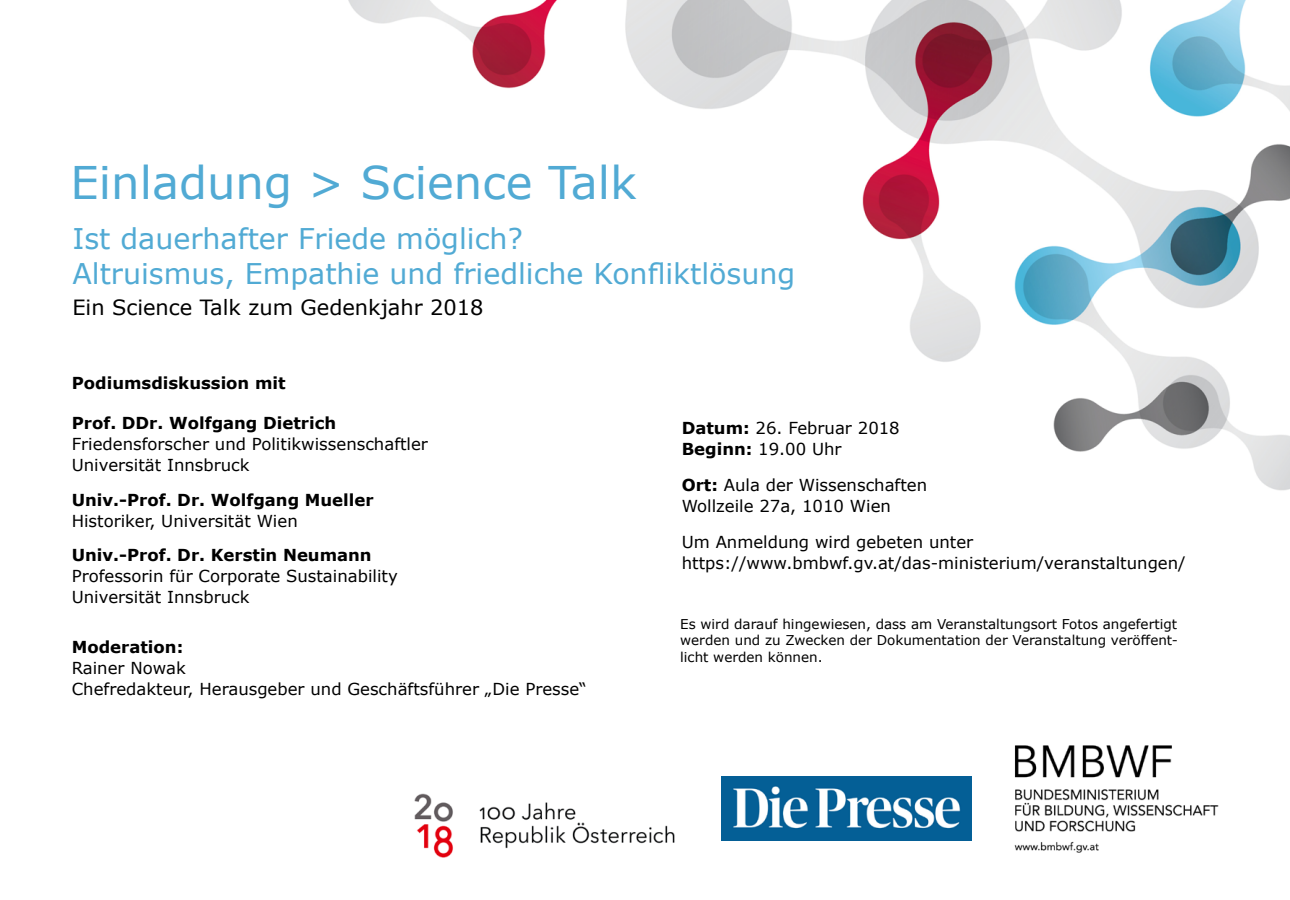
<style>
.page{position:relative;width:1290px;height:900px;background:#fff}
.page>*{position:absolute;margin:0;border:0;box-sizing:border-box;transform-origin:0 0}
.H1_H1{font:45px "Verdana";color:#51aad4}
.H2_H2{font:28.5px "Verdana";color:#51aad4}
.H2_H2-2{font:21px "Verdana";color:#000}
.Text{font:16.5px/21px "Verdana";color:#000}
.P_P{font:16.5px/21px "Verdana";color:#000}
.Text-2{font:700 16.5px/21px "Verdana";color:#000}
.P_P_klein{font:13.5px/16.5px "Verdana";color:#000;text-align:justify}
.s1{font-weight:700}
.s2{font-weight:400}
</style>
<div class="page">
<img style="left:348px;top:0;width:942px;height:491px">
<img style="left:1014px;top:745px;width:205px;height:108px">
<img style="left:414px;top:793px;width:261px;height:65px">
<img style="left:721px;top:776px;width:251px;height:65px">
<h1 class="H1_H1" style="left:70px;top:152px;width:568px">Einladung &gt; Science Talk</h1>
<h2 class="H2_H2" style="left:72px;top:219px;width:452px">Ist dauerhafter Friede möglich?</h2>
<h2 class="H2_H2" style="left:72px;top:254px;width:724px">Altruismus, Empathie und friedliche Konfliktlösung</h2>
<h2 class="H2_H2-2" style="left:72px;top:293px;width:413px">Ein Science Talk zum Gedenkjahr 2018</h2>
<p class="Text-2" style="left:72px;top:372px;width:215px">Podiumsdiskussion mit</p>
<p class="Text" style="left:72px;top:413px;width:358px"><span class="s1">Prof. DDr. Wolfgang Dietrich<br></span>Friedensforscher und Politikwissenschaftler<br>Universität Innsbruck</p>
<p class="Text-2" style="left:72px;top:489px;width:303px">Univ.-Prof. Dr. Wolfgang Mueller<br><span class="s2">Historiker, Universität Wien</span></p>
<p class="Text" style="left:72px;top:545px;width:328px"><span class="s1">Univ.-Prof. Dr. Kerstin Neumann<br></span>Professorin für Corporate Sustainability<br>Universität Innsbruck</p>
<p class="Text" style="left:72px;top:636px;width:517px"><span class="s1">Moderation:<br></span>Rainer Nowak<br>Chefredakteur, Herausgeber und Geschäftsführer „Die Presse“</p>
<p class="P_P" style="left:682px;top:417px;width:220px"><span class="s1">Datum:</span> 26. Februar 2018</p>
<p class="P_P" style="left:682px;top:438px;width:161px"><span class="s1">Beginn:</span> 19.00 Uhr</p>
<p class="P_P" style="left:682px;top:474px;width:247px"><span class="s1">Ort:</span> Aula der Wissenschaften<br>Wollzeile 27a, 1010 Wien</p>
<p class="P_P" style="left:682px;top:531px;width:506px">Um Anmeldung wird gebeten unter https://www.bmbwf.gv.at/das-ministerium/veranstaltungen/</p>
<p class="P_P_klein" style="left:680px;top:615px;width:499px">Es wird darauf hingewiesen, dass am Veranstaltungsort Fotos angefertigt werden und zu Zwecken der Dokumentation der Veranstaltung veröffent&shy;licht werden können.</p>
</div>
